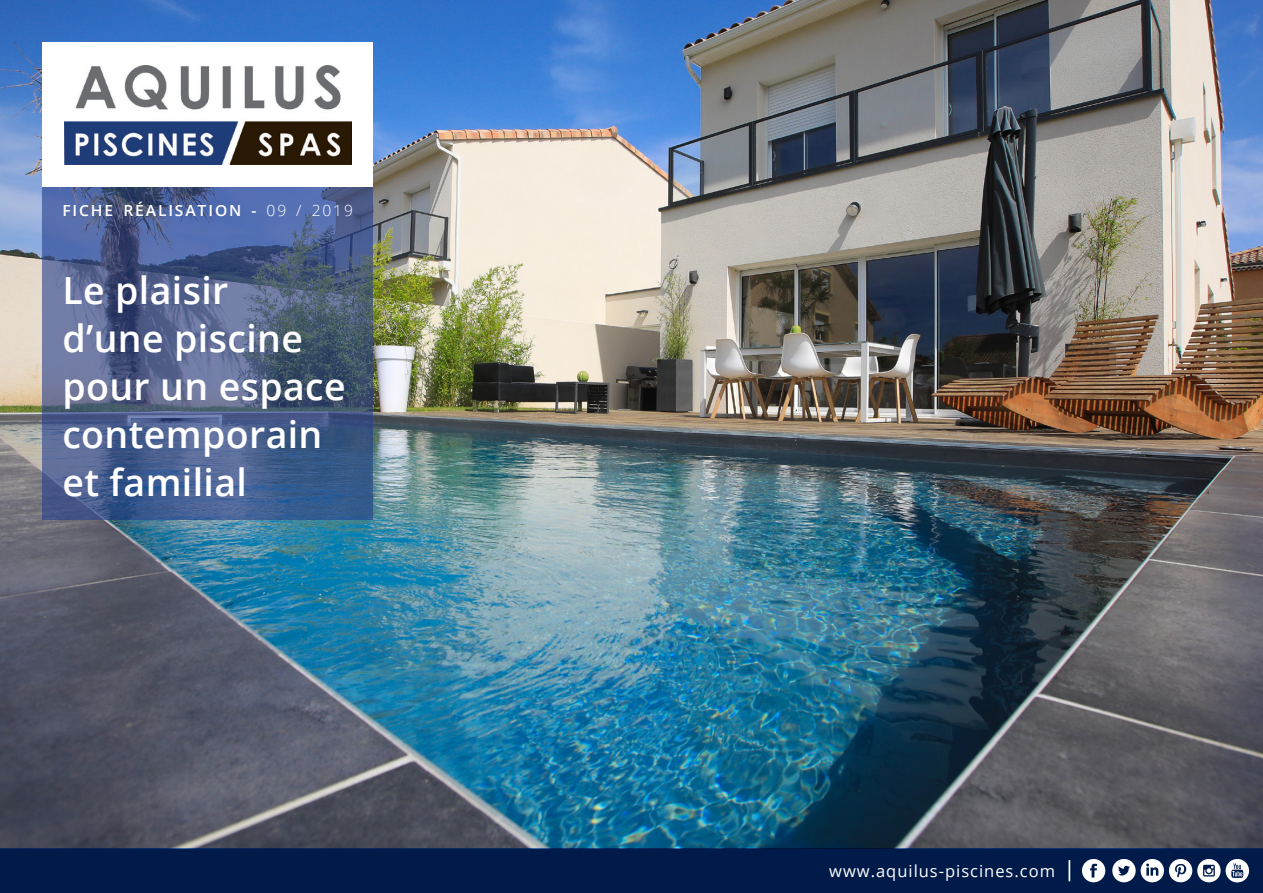
<style>
.page{position:relative;width:1263px;height:893px;background:#fff}
.page>*{position:absolute;margin:0;border:0;box-sizing:border-box;transform-origin:0 0}
.t1{font:600 37.5px/48px "Open Sans";letter-spacing:.01em;color:#fff}
.t2{font:16.5px "Open Sans";letter-spacing:.06em;color:#fff}
.t3{font:600 15.3px "Open Sans";letter-spacing:.12em;color:#fff}
.s1{font-weight:300}
</style>
<div class="page">
<img style="left:0;top:0;width:1263px;height:848px">
<svg style="left:43px;top:187px;width:330px;height:333px"></svg>
<div style="left:43px;top:43px;width:330px;height:144px;background:#fff"></div>
<img style="left:64px;top:65px;width:287px;height:100px">
<div style="left:0;top:848px;width:1263px;height:45px;background:#001b4a"></div>
<hr style="left:1068px;top:860px;width:2px;height:21px;background:#fff">
<svg style="left:1082px;top:859px;width:23px;height:23px"></svg>
<svg style="left:1112px;top:859px;width:137px;height:23px"></svg>
<p class="t3" style="left:62px;top:200px;width:292px">FICHE RÉALISATION - <span class="s1">09 / 2019</span></p>
<p class="t1" style="left:62px;top:265px;width:167px">Le plaisir</p>
<p class="t1" style="left:62px;top:313px;width:242px">d’une piscine</p>
<p class="t1" style="left:62px;top:361px;width:285px">pour un espace contemporain</p>
<p class="t1" style="left:62px;top:457px;width:186px">et familial</p>
<p class="t2" style="left:829px;top:859px;width:227px">www.aquilus-piscines.com</p>
</div>
